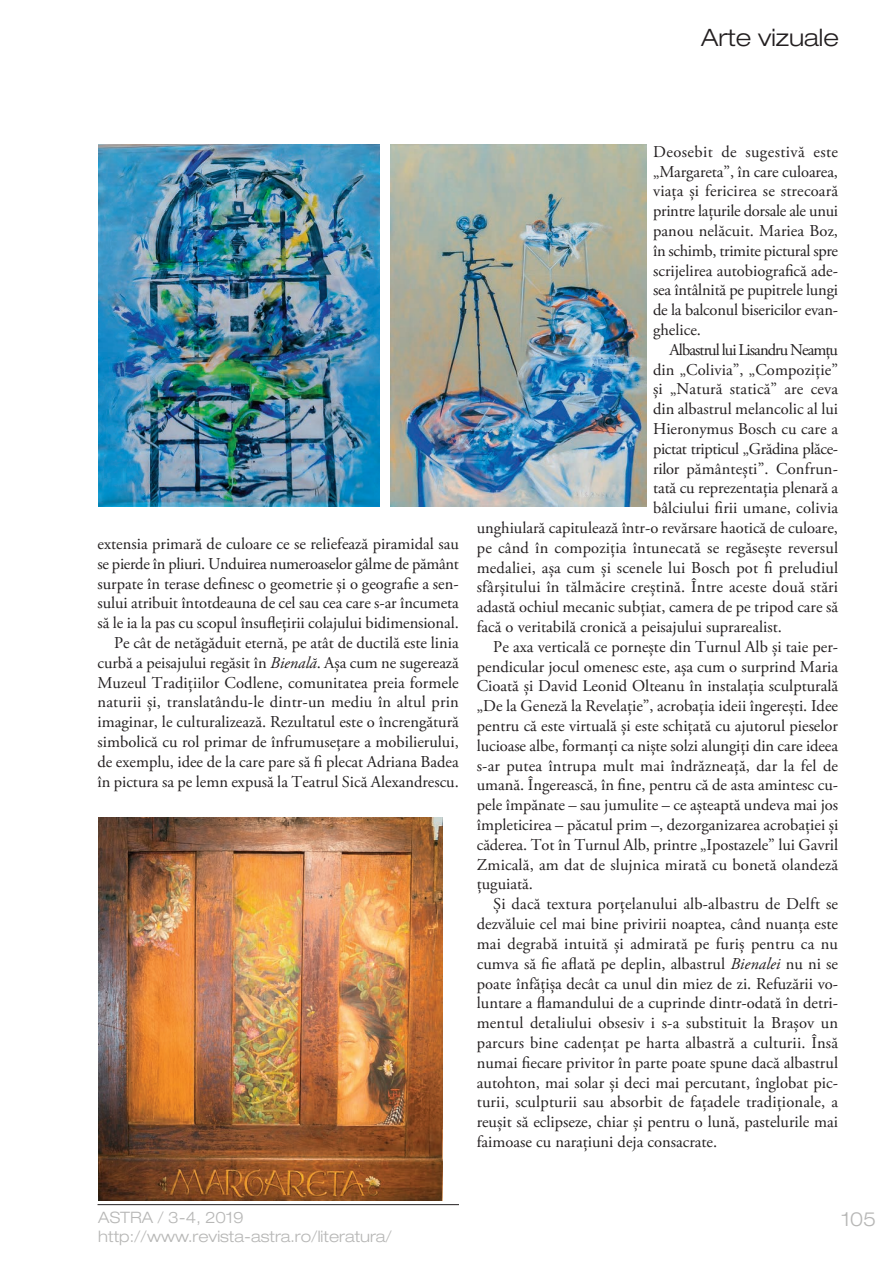
<style>
.page{position:relative;width:893px;height:1263px;background:#fff}
.page>*{position:absolute;margin:0;border:0;box-sizing:border-box;transform-origin:0 0}
.t1{font:300 expanded 24px "Helvetica Neue LT Pro";color:#231f20}
.t2{font:300 expanded 19.5px "Helvetica Neue LT Pro";color:#b7b7b6}
.t3{font:16.5px/19.8px "Adobe Garamond Pro";color:#231f20;text-align:right}
.t4{font:16.5px "Adobe Garamond Pro";letter-spacing:-.025em;color:#231f20}
.t5{font:16.5px "Adobe Garamond Pro";letter-spacing:-.055em;color:#231f20}
.t6{font:300 expanded 15.75px/18.9px "Helvetica Neue LT Pro";color:#b7b7b6}
.s1{font-style:italic}
</style>
<div class="page">
<hr style="left:98px;top:1204px;width:361px;height:1px;background:#231f20">
<img style="left:98px;top:818px;width:344px;height:382px">
<img style="left:98px;top:145px;width:281px;height:362px">
<img style="left:391px;top:145px;width:255px;height:361px">
<h1 class="t1" style="left:701px;top:28px;width:139px">Arte vizuale</h1>
<p class="t3" style="left:98px;top:535px;width:363px">extensia primară de culoare ce se reliefează piramidal sau se pierde în pliuri. Unduirea numeroaselor gâlme de pământ surpate în terase definesc o geometrie și o geografie a sen&shy;sului atribuit întotdeauna de cel sau cea care s-ar încumeta să le ia la pas cu scopul însuflețirii colajului bidimensional.<br>Pe cât de netăgăduit eternă, pe atât de ductilă este linia curbă a peisajului regăsit în <span class="s1">Bienală</span>. Așa cum ne sugerează Muzeul Tradițiilor Codlene, comunitatea preia formele naturii și, translatându-le dintr-un mediu în altul prin imaginar, le culturalizează. Rezultatul este o încrengătură simbolică cu rol primar de înfrumusețare a mobilierului, de exemplu, idee de la care pare să fi plecat Adriana Badea în pictura sa pe lemn expusă la Teatrul Sică Alexandrescu.</p>
<p class="t3" style="left:653px;top:143px;width:186px;text-align:justify">Deosebit de sugestivă este „Margareta”, în care culoarea, viața și fericirea se strecoară printre lațurile dorsale ale unui panou nelăcuit. Mariea Boz, în schimb, trimite pictural spre scrijelirea autobiografică ade&shy;sea întâlnită pe pupitrele lungi de la balconul bisericilor evan&shy;ghelice.</p>
<p class="t5" style="left:670px;top:343px;width:170px">Albastrul lui Lisandru Neamțu</p>
<p class="t3" style="left:653px;top:361px;width:186px">din „Colivia”, „Compoziție”</p>
<p class="t3" style="left:653px;top:381px;width:186px">și „Natură statică” are ceva</p>
<p class="t3" style="left:653px;top:400px;width:186px">din albastrul melancolic al lui</p>
<p class="t3" style="left:653px;top:420px;width:186px">Hieronymus Bosch cu care a</p>
<p class="t4" style="left:653px;top:442px;width:186px">pictat tripticul „Grădina plăce-</p>
<p class="t3" style="left:653px;top:460px;width:186px">rilor pământești”. Confrun-</p>
<p class="t3" style="left:653px;top:480px;width:186px">tată cu reprezentația plenară a</p>
<p class="t3" style="left:653px;top:499px;width:186px">bâlciului firii umane, colivia</p>
<p class="t3" style="left:477px;top:519px;width:363px">unghiulară capitulează într-o revărsare haotică de culoare,</p>
<p class="t3" style="left:477px;top:539px;width:363px">pe când în compoziția întunecată se regăsește reversul</p>
<p class="t3" style="left:477px;top:559px;width:363px">medaliei, așa cum și scenele lui Bosch pot fi preludiul</p>
<p class="t3" style="left:477px;top:579px;width:363px">sfârșitului în tălmăcire creștină. Între aceste două stări</p>
<p class="t3" style="left:477px;top:598px;width:363px">adastă ochiul mecanic subțiat, camera de pe tripod care să</p>
<p class="t3" style="left:477px;top:618px;width:307px">facă o veritabilă cronică a peisajului suprarealist.</p>
<p class="t3" style="left:493px;top:638px;width:346px">Pe axa verticală ce pornește din Turnul Alb și taie per-</p>
<p class="t3" style="left:477px;top:658px;width:363px">pendicular jocul omenesc este, așa cum o surprind Maria</p>
<p class="t3" style="left:477px;top:678px;width:363px">Cioată și David Leonid Olteanu în instalația sculpturală</p>
<p class="t3" style="left:477px;top:697px;width:363px">„De la Geneză la Revelație”, acrobația ideii îngerești. Idee</p>
<p class="t3" style="left:477px;top:717px;width:363px">pentru că este virtuală și este schițată cu ajutorul pieselor</p>
<p class="t3" style="left:477px;top:737px;width:363px">lucioase albe, formanți ca niște solzi alungiți din care ideea</p>
<p class="t3" style="left:477px;top:757px;width:363px">s-ar putea întrupa mult mai îndrăzneață, dar la fel de</p>
<p class="t3" style="left:477px;top:777px;width:363px">umană. Îngerească, în fine, pentru că de asta amintesc cu-</p>
<p class="t3" style="left:477px;top:796px;width:363px">pele împănate – sau jumulite – ce așteaptă undeva mai jos</p>
<p class="t3" style="left:477px;top:816px;width:363px">împleticirea – păcatul prim –, dezorganizarea acrobației și</p>
<p class="t3" style="left:477px;top:836px;width:363px">căderea. Tot în Turnul Alb, printre „Ipostazele” lui Gavril</p>
<p class="t3" style="left:477px;top:856px;width:363px">Zmicală, am dat de slujnica mirată cu bonetă olandeză</p>
<p class="t3" style="left:477px;top:876px;width:58px">țuguiată.</p>
<p class="t3" style="left:493px;top:895px;width:346px">Și dacă textura porțelanului alb-albastru de Delft se</p>
<p class="t3" style="left:477px;top:915px;width:363px">dezvăluie cel mai bine privirii noaptea, când nuanța este</p>
<p class="t3" style="left:477px;top:935px;width:363px">mai degrabă intuită și admirată pe furiș pentru ca nu</p>
<p class="t3" style="left:477px;top:955px;width:363px">cumva să fie aflată pe deplin, albastrul <span class="s1">Bienalei</span> nu ni se</p>
<p class="t3" style="left:477px;top:975px;width:363px">poate înfățișa decât ca unul din miez de zi. Refuzării vo-</p>
<p class="t3" style="left:477px;top:994px;width:363px">luntare a flamandului de a cuprinde dintr-odată în detri-</p>
<p class="t3" style="left:477px;top:1014px;width:363px">mentul detaliului obsesiv i s-a substituit la Brașov un</p>
<p class="t3" style="left:477px;top:1034px;width:363px">parcurs bine cadențat pe harta albastră a culturii. Însă</p>
<p class="t3" style="left:477px;top:1054px;width:363px">numai fiecare privitor în parte poate spune dacă albastrul</p>
<p class="t3" style="left:477px;top:1074px;width:363px">autohton, mai solar și deci mai percutant, înglobat pic-</p>
<p class="t3" style="left:477px;top:1093px;width:363px">turii, sculpturii sau absorbit de fațadele tradiționale, a</p>
<p class="t3" style="left:477px;top:1113px;width:363px">reușit să eclipseze, chiar și pentru o lună, pastelurile mai</p>
<p class="t3" style="left:477px;top:1133px;width:242px">faimoase cu narațiuni deja consacrate.</p>
<p class="t6" style="left:98px;top:1209px;width:295px">ASTRA / 3-4, 2019 http://www.revista-astra.ro/literatura/</p>
<p class="t2" style="left:842px;top:1212px;width:36px">105</p>
</div>
